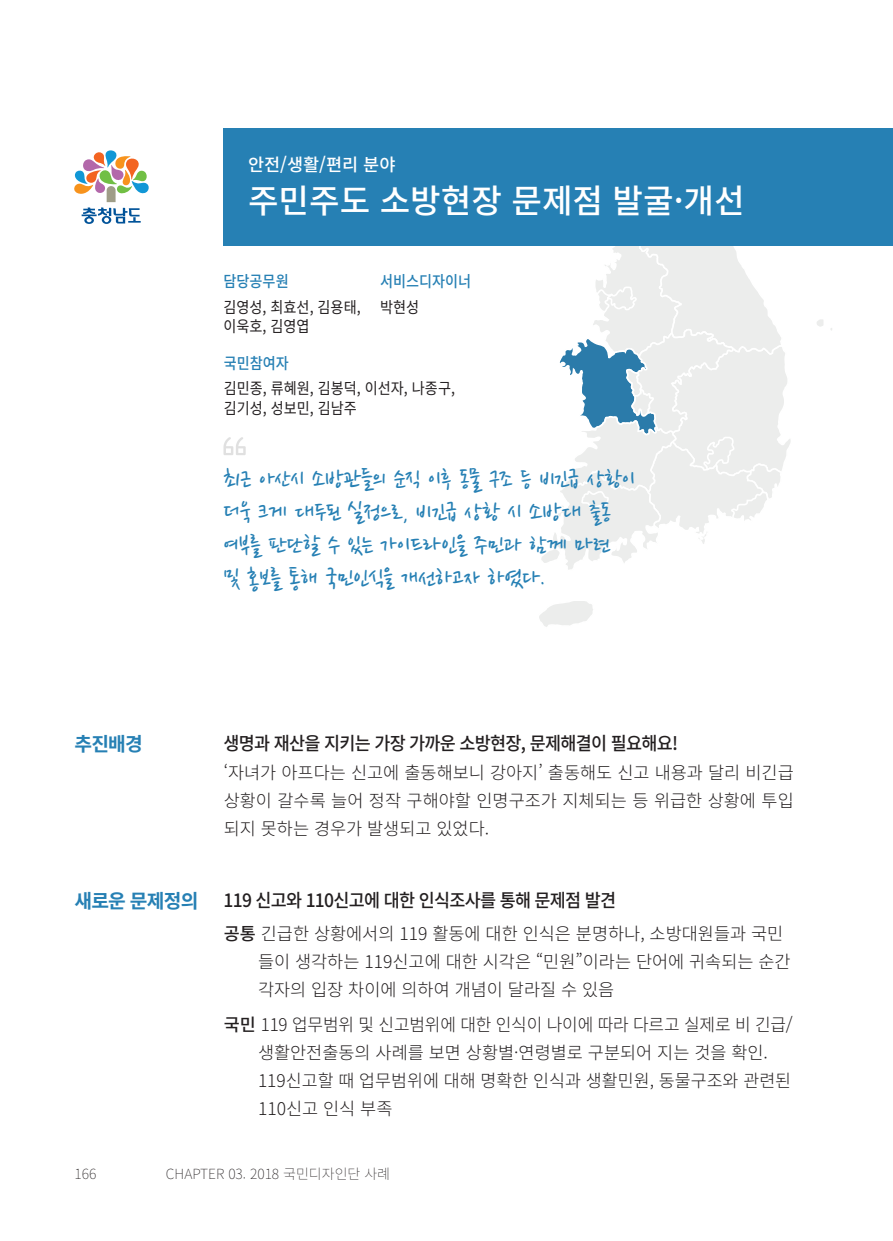
<style>
.page{position:relative;width:893px;height:1241px;background:#fff}
.page>*{position:absolute;margin:0;border:0;box-sizing:border-box;transform-origin:0 0}
.t1{font:500 33.25px "Noto Sans CJ Kkr";color:#fff}
.t2{font:26.25px/33.2px "Nanum Pen";color:#2680b4}
.t3{font:700 19.25px "Noto Sans CJ Kkr";letter-spacing:-.04em;color:#2680b4}
.t4{font:500 18.38px "Noto Sans CJ Kkr";letter-spacing:-.04em;color:#231f20;scale:.95 1}
.t5{font:300 17.5px/28px "Noto Sans CJ Kkr";color:#231f20;text-align:justify}
.t6{font:500 17.5px "Noto Sans CJ Kkr";color:#fff}
.t7{font:15.75px/19.2px "Noto Sans CJ Kkr";color:#231f20;scale:.9 1}
.t8{font:500 15.75px "Noto Sans CJ Kkr";color:#2680b4;scale:.9 1}
.t9{font:100 14px "Noto Sans CJ Kkr";color:#231f20}
.s1{font-weight:500}
</style>
<div class="page">
<svg style="left:817px;top:319px;width:6px;height:7px"></svg>
<svg style="left:539px;top:601px;width:54px;height:26px"></svg>
<svg style="left:541px;top:246px;width:250px;height:324px"></svg>
<div style="left:224px;top:128px;width:669px;height:118px;background:#2680b4"></div>
<svg style="left:223px;top:437px;width:23px;height:18px"></svg>
<svg style="left:74px;top:150px;width:75px;height:74px"></svg>
<p class="t6" style="left:248px;top:155px;width:149px">안전/생활/편리 분야</p>
<p class="t1" style="left:248px;top:182px;width:498px">주민주도 소방현장 문제점 발굴·개선</p>
<p class="t8" style="left:223px;top:272px;width:74px">담당공무원</p>
<p class="t8" style="left:380px;top:272px;width:103px">서비스디자이너</p>
<p class="t7" style="left:223px;top:298px;width:154px">김영성, 최효선, 김용태, 이욱호, 김영엽</p>
<p class="t7" style="left:380px;top:298px;width:45px">박현성</p>
<p class="t8" style="left:224px;top:354px;width:74px">국민참여자</p>
<p class="t7" style="left:224px;top:379px;width:258px">김민종, 류혜원, 김봉덕, 이선자, 나종구, 김기성, 성보민, 김남주</p>
<p class="t2" style="left:223px;top:463px;width:413px">최근 아산시 소방관들의 순직 이후 동물 구조 등 비긴급 상황이 더욱 크게 대두된 실정으로, 비긴급 상황 시 소방대 출동</p>
<p class="t2" style="left:223px;top:529px;width:388px">여부를 판단할 수 있는 가이드라인을 주민과 함께 마련</p>
<p class="t2" style="left:223px;top:563px;width:324px">및 홍보를 통해 국민인식을 개선하고자 하였다.</p>
<p class="t3" style="left:74px;top:732px;width:70px">추진배경</p>
<p class="t3" style="left:74px;top:889px;width:125px">새로운 문제정의</p>
<p class="t4" style="left:223px;top:732px;width:480px">생명과 재산을 지키는 가장 가까운 소방현장, 문제해결이 필요해요!</p>
<p class="t5" style="left:224px;top:759px;width:572px">‘자녀가 아프다는 신고에 출동해보니 강아지’ 출동해도 신고 내용과 달리 비긴급 상황이 갈수록 늘어 정작 구해야할 인명구조가 지체되는 등 위급한 상황에 투입 되지 못하는 경우가 발생되고 있었다.</p>
<p class="t4" style="left:223px;top:889px;width:415px">119 신고와 110신고에 대한 인식조사를 통해 문제점 발견</p>
<p class="t5" style="left:224px;top:919px;width:561px"><span class="s1">공통</span> 긴급한 상황에서의 119 활동에 대한 인식은 분명하나, 소방대원들과 국민</p>
<p class="t5" style="left:258px;top:947px;width:534px">들이 생각하는 119신고에 대한 시각은 “민원”이라는 단어에 귀속되는 순간</p>
<p class="t5" style="left:258px;top:975px;width:358px">각자의 입장 차이에 의하여 개념이 달라질 수 있음</p>
<p class="t5" style="left:224px;top:1010px;width:571px"><span class="s1">국민</span> 119 업무범위 및 신고범위에 대한 인식이 나이에 따라 다르고 실제로 비 긴급/</p>
<p class="t5" style="left:258px;top:1038px;width:511px">생활안전출동의 사례를 보면 상황별·연령별로 구분되어 지는 것을 확인.</p>
<p class="t5" style="left:258px;top:1066px;width:535px">119신고할 때 업무범위에 대해 명확한 인식과 생활민원, 동물구조와 관련된</p>
<p class="t5" style="left:258px;top:1094px;width:136px">110신고 인식 부족</p>
<p class="t9" style="left:74px;top:1165px;width:23px">166</p>
<p class="t9" style="left:166px;top:1165px;width:226px">CHAPTER 03. 2018 국민디자인단 사례</p>
</div>
